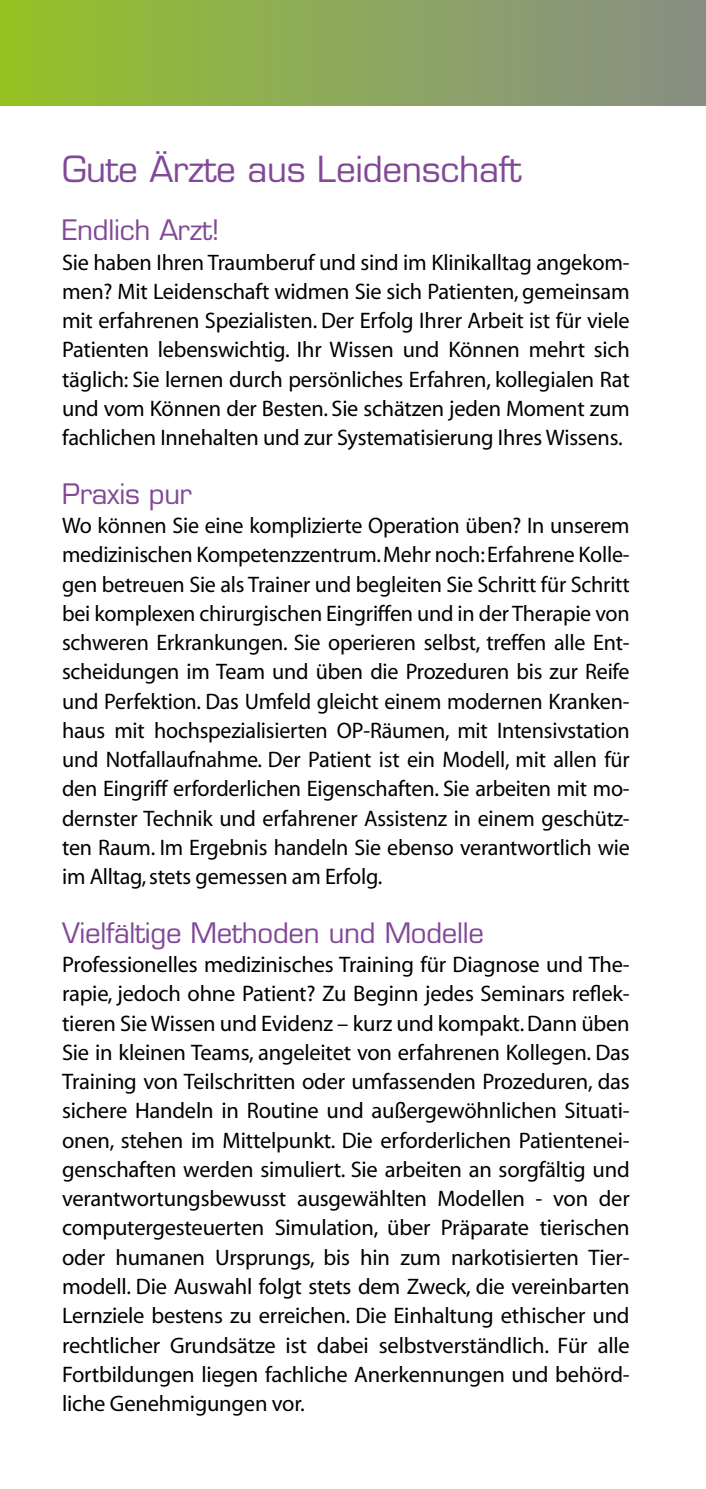
<style>
.page{position:relative;width:706px;height:1489px;background:#fff}
.page>*{position:absolute;margin:0;border:0;box-sizing:border-box;transform-origin:0 0}
.t1{font:35px "Eurostile LT Std";letter-spacing:-.01em;color:#814997}
.t2{font:27.5px "Eurostile LT Std";letter-spacing:-.01em;color:#814997}
.t3{font:22.5px/29.2px "Myriad";letter-spacing:-.01em;color:#000;text-align:justify}
</style>
<div class="page">
<div style="left:0;top:0;width:705px;height:106px;background:linear-gradient(to right,#95c22a,#878f89)"></div>
<h1 class="t1" style="left:62px;top:148px;width:461px">Gute Ärzte aus Leidenschaft</h1>
<p class="t2" style="left:62px;top:214px;width:159px">Endlich Arzt!</p>
<p class="t3" style="left:62px;top:248px;width:568px">Sie haben Ihren Traumberuf und sind im Klinikalltag angekom&shy;men? Mit Leidenschaft widmen Sie sich Patienten, gemeinsam mit erfahrenen Spezialisten. Der Erfolg Ihrer Arbeit ist für viele Patienten lebenswichtig. Ihr Wissen und Können mehrt sich täglich: Sie lernen durch persönliches Erfahren, kollegialen Rat und vom Können der Besten. Sie schätzen jeden Moment zum fachlichen Innehalten und zur Systematisierung Ihres Wissens.</p>
<p class="t2" style="left:62px;top:477px;width:131px">Praxis pur</p>
<p class="t3" style="left:62px;top:512px;width:568px">Wo können Sie eine komplizierte Operation üben? In unserem medizinischen Kompetenzzentrum. Mehr noch: Erfahrene Kolle&shy;gen betreuen Sie als Trainer und begleiten Sie Schritt für Schritt bei komplexen chirurgischen Eingriffen und in der Therapie von schweren Erkrankungen. Sie operieren selbst, treffen alle Ent&shy;scheidungen im Team und üben die Prozeduren bis zur Reife und Perfektion. Das Umfeld gleicht einem modernen Kranken&shy;haus mit hochspezialisierten OP-Räumen, mit Intensivstation und Notfallaufnahme. Der Patient ist ein Modell, mit allen für den Eingriff erforderlichen Eigenschaften. Sie arbeiten mit mo&shy;dernster Technik und erfahrener Assistenz in einem geschütz&shy;ten Raum. Im Ergebnis handeln Sie ebenso verantwortlich wie im Alltag, stets gemessen am Erfolg.</p>
<p class="t2" style="left:62px;top:916px;width:423px">Vielfältige Methoden und Modelle</p>
<p class="t3" style="left:62px;top:950px;width:568px">Professionelles medizinisches Training für Diagnose und The&shy;rapie, jedoch ohne Patient? Zu Beginn jedes Seminars reflek&shy;tieren Sie Wissen und Evidenz – kurz und kompakt. Dann üben Sie in kleinen Teams, angeleitet von erfahrenen Kollegen. Das Training von Teilschritten oder umfassenden Prozeduren, das sichere Handeln in Routine und außergewöhnlichen Situati&shy;onen, stehen im Mittelpunkt. Die erforderlichen Patientenei&shy;genschaften werden simuliert. Sie arbeiten an sorgfältig und verantwortungsbewusst ausgewählten Modellen - von der computergesteuerten Simulation, über Präparate tierischen oder humanen Ursprungs, bis hin zum narkotisierten Tier&shy;modell. Die Auswahl folgt stets dem Zweck, die vereinbarten Lernziele bestens zu erreichen. Die Einhaltung ethischer und rechtlicher Grundsätze ist dabei selbstverständlich. Für alle Fortbildungen liegen fachliche Anerkennungen und behörd&shy;liche Genehmigungen vor.</p>
</div>
